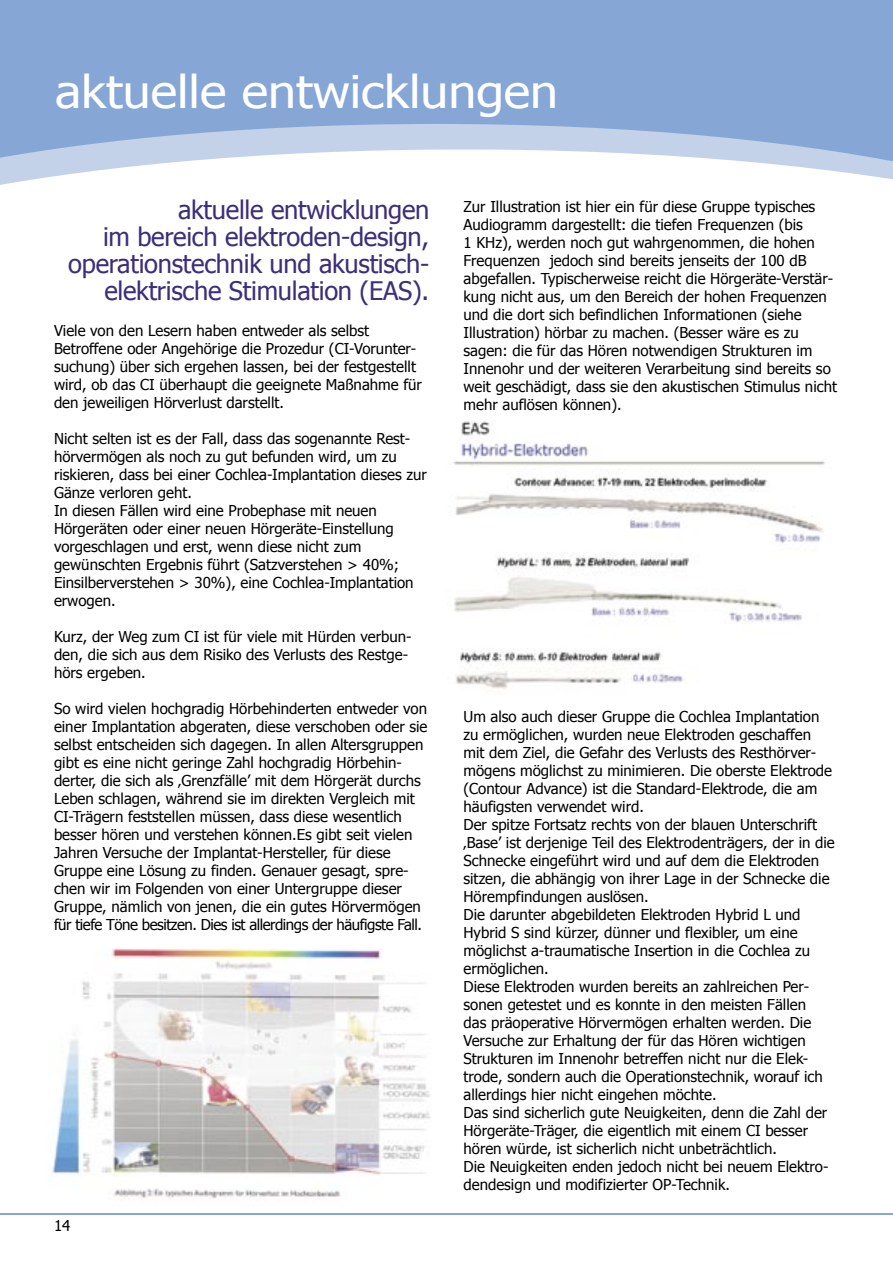
<style>
.page{position:relative;width:893px;height:1263px;background:#fff}
.page>*{position:absolute;margin:0;border:0;box-sizing:border-box;transform-origin:0 0}
.t1{font:45px "Tahoma";color:#fff;scale:1.11 1}
.t2{font:25.5px/27px "Tahoma";letter-spacing:-.01em;color:#3c2e79;text-align:right}
.t3{font:15px/18px "Tahoma";color:#000}
</style>
<div class="page">
<hr style="left:0;top:1213px;width:893px;height:1px;background:#86a6d5">
<div style="left:0;top:0;width:893px;height:160px;background:#86a6d5"></div>
<svg style="left:55px;top:124px;width:592px;height:25px;fill:#c3d1e9"></svg>
<svg style="left:647px;top:131px;width:171px;height:18px;fill:#c3d1e9"></svg>
<svg style="left:0;top:149px;width:893px;height:36px"></svg>
<img style="left:51px;top:948px;width:380px;height:251px">
<img style="left:453px;top:421px;width:373px;height:268px">
<h1 class="t1" style="left:55px;top:61px;width:455px">aktuelle entwicklungen</h1>
<h2 class="t2" style="left:68px;top:195px;width:363px">aktuelle entwicklungen<br>im bereich elektroden-design, operationstechnik und akustisch&shy;elektrische Stimulation (EAS).</h2>
<p class="t3" style="left:54px;top:321px;width:369px">Viele von den Lesern haben entweder als selbst Betroffene oder Angehörige die Prozedur (CI-Vorunter&shy;suchung) über sich ergehen lassen, bei der festgestellt wird, ob das CI überhaupt die geeignete Maßnahme für den jeweiligen Hörverlust darstellt.</p>
<p class="t3" style="left:54px;top:429px;width:374px">Nicht selten ist es der Fall, dass das sogenannte Rest&shy;hörvermögen als noch zu gut befunden wird, um zu riskieren, dass bei einer Cochlea-Implantation dieses zur Gänze verloren geht.<br>In diesen Fällen wird eine Probephase mit neuen Hörgeräten oder einer neuen Hörgeräte-Einstellung vorgeschlagen und erst, wenn diese nicht zum gewünschten Ergebnis führt (Satzverstehen &gt; 40%; Einsilberverstehen &gt; 30%), eine Cochlea-Implantation erwogen.</p>
<p class="t3" style="left:54px;top:627px;width:359px">Kurz, der Weg zum CI ist für viele mit Hürden verbun&shy;den, die sich aus dem Risiko des Verlusts des Restge&shy;hörs ergeben.</p>
<p class="t3" style="left:54px;top:699px;width:375px">So wird vielen hochgradig Hörbehinderten entweder von einer Implantation abgeraten, diese verschoben oder sie selbst entscheiden sich dagegen. In allen Altersgruppen gibt es eine nicht geringe Zahl hochgradig Hörbehin&shy;derter, die sich als ‚Grenzfälle’ mit dem Hörgerät durchs Leben schlagen, während sie im direkten Vergleich mit CI-Trägern feststellen müssen, dass diese wesentlich besser hören und verstehen können.Es gibt seit vielen Jahren Versuche der Implantat-Hersteller, für diese Gruppe eine Lösung zu finden. Genauer gesagt, spre&shy;chen wir im Folgenden von einer Untergruppe dieser Gruppe, nämlich von jenen, die ein gutes Hörvermögen für tiefe Töne besitzen. Dies ist allerdings der häufigste Fall.</p>
<p class="t3" style="left:54px;top:1216px;width:18px">14</p>
<p class="t3" style="left:463px;top:196px;width:375px">Zur Illustration ist hier ein für diese Gruppe typisches Audiogramm dargestellt: die tiefen Frequenzen (bis<br>1 KHz), werden noch gut wahrgenommen, die hohen Frequenzen jedoch sind bereits jenseits der 100 dB abgefallen. Typischerweise reicht die Hörgeräte-Verstär&shy;kung nicht aus, um den Bereich der hohen Frequenzen und die dort sich befindlichen Informationen (siehe Illustration) hörbar zu machen. (Besser wäre es zu sagen: die für das Hören notwendigen Strukturen im Innenohr und der weiteren Verarbeitung sind bereits so weit geschädigt, dass sie den akustischen Stimulus nicht mehr auflösen können).</p>
<p class="t3" style="left:463px;top:706px;width:373px">Um also auch dieser Gruppe die Cochlea Implantation zu ermöglichen, wurden neue Elektroden geschaffen mit dem Ziel, die Gefahr des Verlusts des Resthörver&shy;mögens möglichst zu minimieren. Die oberste Elektrode (Contour Advance) ist die Standard-Elektrode, die am häufigsten verwendet wird.<br>Der spitze Fortsatz rechts von der blauen Unterschrift ‚Base’ ist derjenige Teil des Elektrodenträgers, der in die Schnecke eingeführt wird und auf dem die Elektroden sitzen, die abhängig von ihrer Lage in der Schnecke die Hörempfindungen auslösen.<br>Die darunter abgebildeten Elektroden Hybrid L und Hybrid S sind kürzer, dünner und flexibler, um eine möglichst a-traumatische Insertion in die Cochlea zu ermöglichen.<br>Diese Elektroden wurden bereits an zahlreichen Per&shy;sonen getestet und es konnte in den meisten Fällen<br>das präoperative Hörvermögen erhalten werden. Die Versuche zur Erhaltung der für das Hören wichtigen Strukturen im Innenohr betreffen nicht nur die Elek&shy;trode, sondern auch die Operationstechnik, worauf ich allerdings hier nicht eingehen möchte.<br>Das sind sicherlich gute Neuigkeiten, denn die Zahl der Hörgeräte-Träger, die eigentlich mit einem CI besser hören würde, ist sicherlich nicht unbeträchtlich.<br>Die Neuigkeiten enden jedoch nicht bei neuem Elektro&shy;dendesign und modifizierter OP-Technik.</p>
</div>
